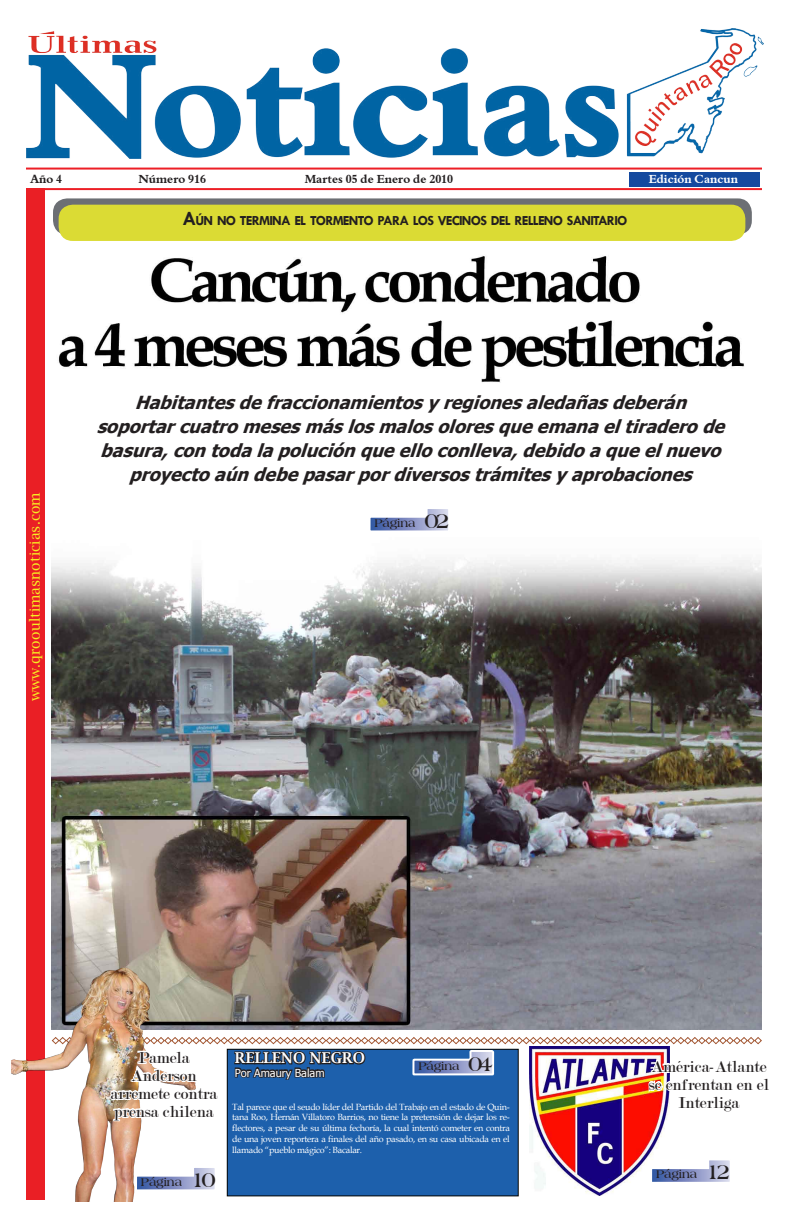
<style>
.page{position:relative;width:792px;height:1224px;background:#fff}
.page>*{position:absolute;margin:0;border:0;box-sizing:border-box;transform-origin:0 0}
.t1{font:italic 700 18px/24px "Tahoma";color:#231f20;text-align:center}
.t2{font:17px/18px "Modern";color:#231f20;text-align:center}
.t3{font:600 15px "Lucida Bright";color:#fff}
.t4{font:700 14px "Tw Cen";letter-spacing:-.055em;color:#231f20}
.t5{font:14px "Lucida Bright";letter-spacing:.01em;color:#f7ee21}
.t6{font:12px "Aldine 401 BT Bold A";color:#231f20}
.t7{font:700 12px "Americana BT";color:#231f20}
.t8{font:12px "Aldine 401 BT Bold A";color:#fff}
.t9{font:11px "Tahoma";color:#fff}
.t10{font:9px/10.8px "Book Antiqua";letter-spacing:-.03em;color:#fff;text-align:justify}
.s1{font-size:20px}
.s2{font-size:22px}
</style>
<div class="page">
<img style="left:27px;top:28px;width:737px;height:131px">
<svg style="left:53px;top:198px;width:699px;height:37px;background:#797c78"></svg>
<div style="left:59px;top:205px;width:686px;height:36px;background:#dbdb34;border-radius:14px"></div>
<div style="left:26px;top:188px;width:19px;height:1012px;background:#ea1f25"></div>
<hr style="left:26px;top:188px;width:736px;height:2px;background:#ed1f26">
<hr style="left:26px;top:168px;width:736px;height:2px;background:#ed1f26">
<div style="left:629px;top:172px;width:130px;height:14px;background:#14499f"></div>
<img style="left:52px;top:256px;width:710px;height:774px">
<svg style="left:93px;top:389px;width:556px;height:111px"></svg>
<img style="left:368px;top:506px;width:83px;height:691px">
<img style="left:529px;top:1147px;width:120px;height:48px">
<div style="left:227px;top:1049px;width:291px;height:147px;background:#1d60ac"></div>
<svg style="left:411px;top:28px;width:84px;height:1009px"></svg>
<img style="left:11px;top:966px;width:184px;height:236px">
<svg style="left:134px;top:1165px;width:81px;height:37px"></svg>
<img style="left:649px;top:28px;width:84px;height:1154px">
<img style="left:52px;top:1037px;width:710px;height:110px">
<h3 class="t6" style="left:30px;top:172px;width:33px">Año 4</h3>
<h3 class="t6" style="left:138px;top:172px;width:69px">Número 916</h3>
<h3 class="t6" style="left:305px;top:172px;width:150px">Martes 05 de Enero de 2010</h3>
<h3 class="t8" style="left:649px;top:171px;width:91px">Edición Cancun</h3>
<h3 class="t4" style="left:183px;top:212px;width:446px"><span class="s1">A</span>ÚN NO TERMINA EL TORMENTO PARA LOS VECINOS DEL RELLENO SANITARIO</h3>
<h3 class="t5" style="left:27px;top:701px;width:210px;rotate:-90deg">www.qrooultimasnoticias.com</h3>
<p class="t1" style="left:97px;top:389px;width:636px">Habitantesdefraccionamientosy regionesaledañasdeberán soportarcuatromesesmáslosmalosoloresqueemanaeltiraderode basura, contodalapoluciónqueelloconlleva, debidoaqueelnuevo proyectoaúndebepasarpordiversostrámitesy aprobaciones</p>
<h3 class="t7" style="left:374px;top:516px;width:77px">Página <span class="s2">02</span></h3>
<h2 class="t2" style="left:110px;top:1049px;width:109px">Pamela<br>Anderson arremete contra prensa chilena</h2>
<h3 class="t7" style="left:141px;top:1175px;width:76px">Página <span class="s2">10</span></h3>
<h3 class="t3" style="left:235px;top:1049px;width:132px">RELLENO NEGRO</h3>
<p class="t9" style="left:235px;top:1065px;width:91px">Por Amaury Balam</p>
<h3 class="t7" style="left:418px;top:1059px;width:76px">Página <span class="s2">04</span></h3>
<p class="t10" style="left:232px;top:1101px;width:279px">Tal parece que el seudo líder del Partido del Trabajo en el estado de Quin&shy;tana Roo, Hernán Villatoro Barrios, no tiene la pretensión de dejar los re&shy;flectores, a pesar de su última fechoría, la cual intentó cometer en contra de una joven reportera a finales del año pasado, en su casa ubicada en el llamado “pueblo mágico”: Bacalar.</p>
<h2 class="t2" style="left:649px;top:1057px;width:122px">América-Atlante se enfrentan en el<br>Interliga</h2>
<h3 class="t7" style="left:656px;top:1167px;width:76px">Página <span class="s2">12</span></h3>
</div>
